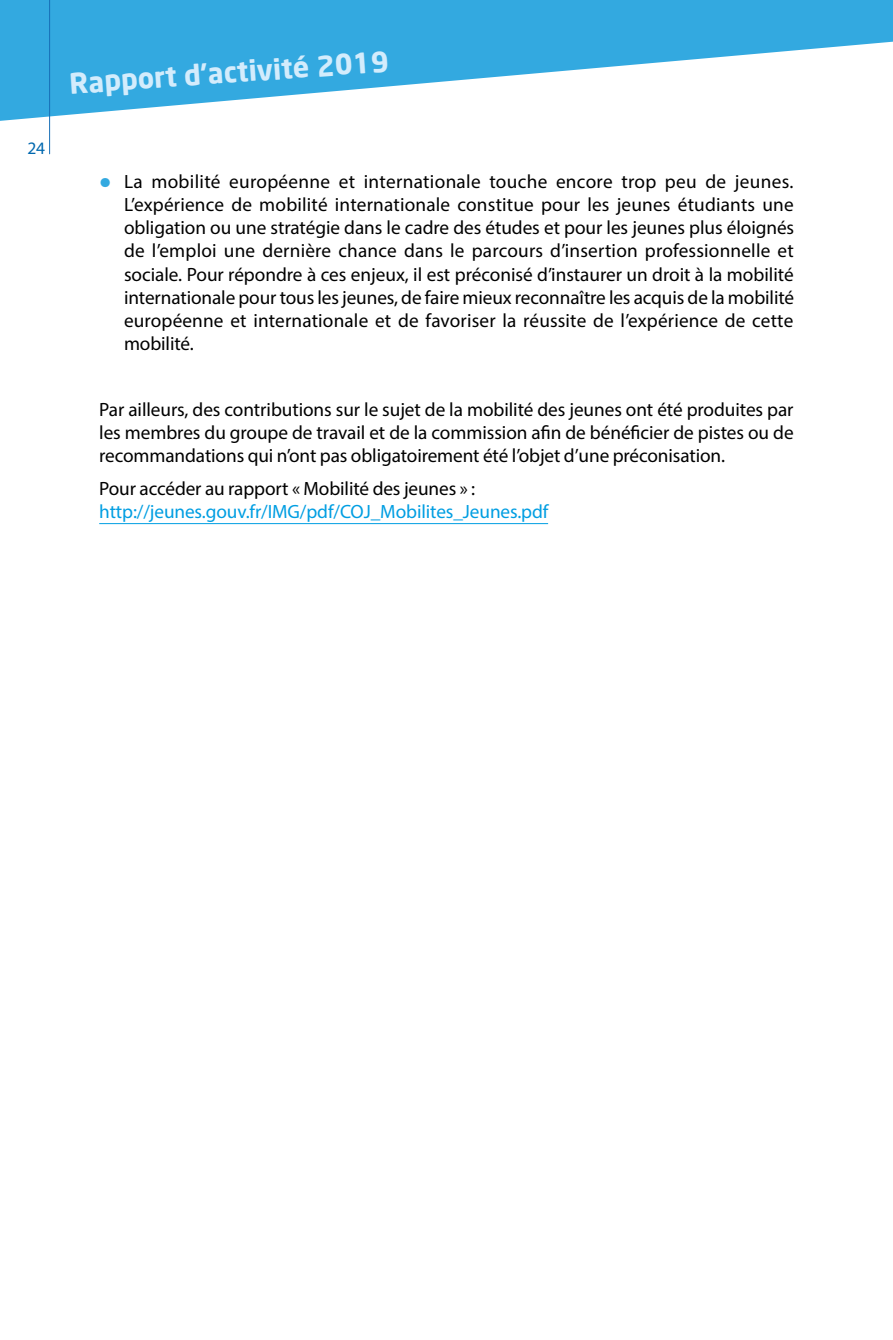
<style>
.page{position:relative;width:893px;height:1340px;background:#fff}
.page>*{position:absolute;margin:0;border:0;box-sizing:border-box;transform-origin:0 0}
.t1{font:700 28px "Neo Sans";color:#d3ecfc}
.t2{font:19.25px/23.1px "Myriad Pro";letter-spacing:-.005em;color:#000;text-align:justify}
.t3{font:19.25px "Myriad Pro";letter-spacing:-.005em;color:#009ee2}
.t4{font:17.5px "Myriad Pro";color:#0068af}
.s1{font-size:43.75px;color:#33a9e0}
</style>
<div class="page">
<hr style="left:99px;top:523px;width:449px;height:1px;background:#009ee2">
<svg style="left:0;top:0;width:893px;height:123px;fill:#33a9e0"></svg>
<hr style="left:49px;top:0;width:1px;height:154px;background:#176fb7">
<p class="t4" style="left:27px;top:138px;width:19px">24</p>
<h1 class="t1" style="left:68px;top:66px;width:321px;rotate:-4deg">Rapport d’activité 2019</h1>
<p class="t2" style="left:124px;top:170px;width:672px;text-indent:-25px"><span class="s1">•</span> La mobilité européenne et internationale touche encore trop peu de jeunes.<br>L’expérience de mobilité internationale constitue pour les jeunes étudiants une obligation ou une stratégie dans le cadre des études et pour les jeunes plus éloignés de l’emploi une dernière chance dans le parcours d’insertion professionnelle et sociale. Pour répondre à ces enjeux, il est préconisé d’instaurer un droit à la mobilité internationale pour tous les jeunes, de faire mieux reconnaître les acquis de la mobilité européenne et internationale et de favoriser la réussite de l’expérience de cette mobilité.</p>
<p class="t2" style="left:99px;top:397px;width:696px">Par ailleurs, des contributions sur le sujet de la mobilité des jeunes ont été produites par les membres du groupe de travail et de la commission afin de bénéficier de pistes ou de recommandations qui n’ont pas obligatoirement été l’objet d’une préconisation.</p>
<p class="t2" style="left:99px;top:477px;width:377px">Pour accéder au rapport « Mobilité des jeunes » :</p>
<p class="t3" style="left:99px;top:500px;width:451px">http://jeunes.gouv.fr/IMG/pdf/COJ_Mobilites_Jeunes.pdf</p>
</div>
